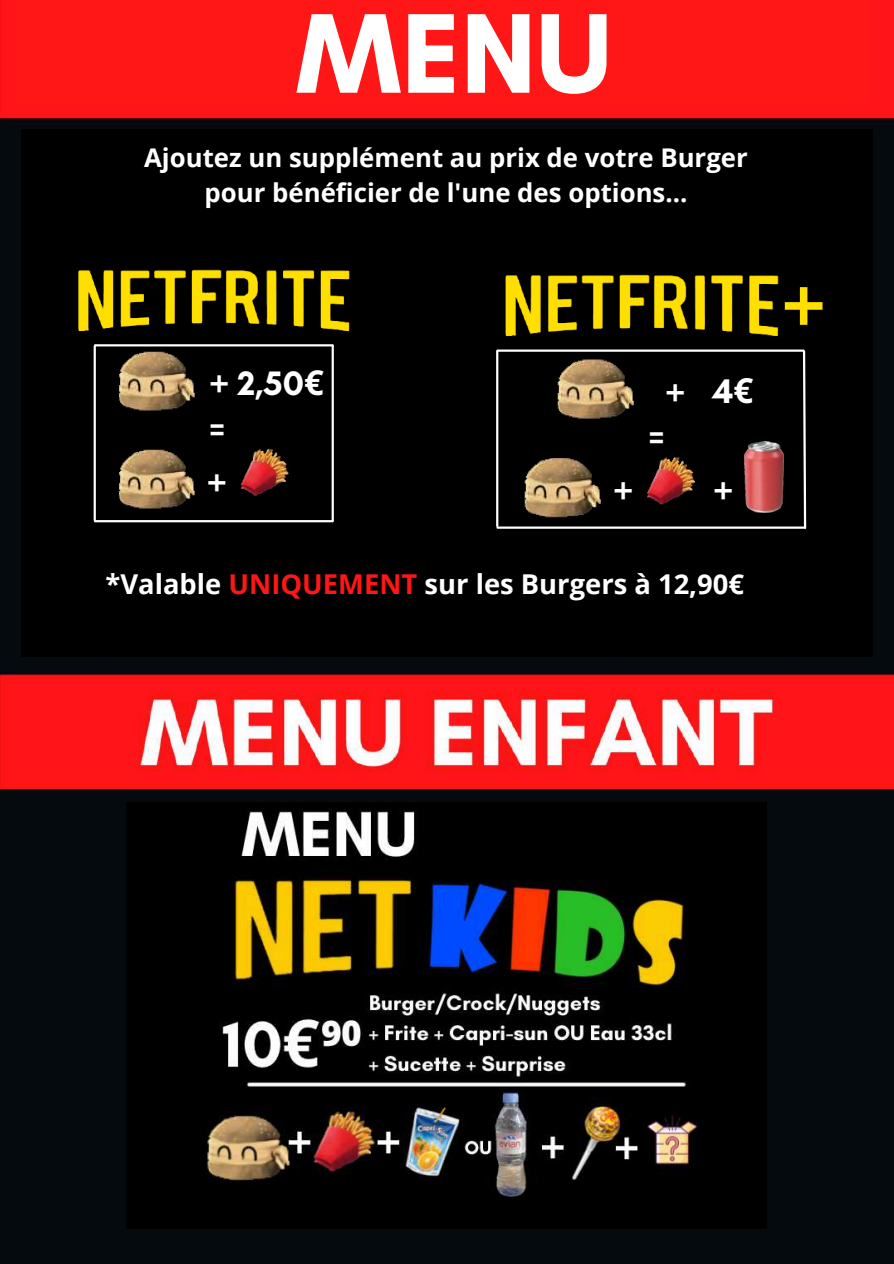
<style>
.page{position:relative;width:894px;height:1264px;background:#fff}
.page>*{position:absolute;margin:0;border:0;box-sizing:border-box;transform-origin:0 0}
.t1{font:700 115.5px "Glacial Indifference";color:#fff}
.t2{font:700 91.95px "Glacial Indifference";color:#ffdf00}
.t3{font:700 41.7px "Glacial Indifference";color:#fff}
.t4{font:700 41.4px "Glacial Indifference";color:#fff}
.t5{font:700 34.8px "Glacial Indifference";color:#fff}
.t6{font:700 34.5px "Glacial Indifference";color:#fff}
.t7{font:700 27.3px "Open Sans";color:#fff}
.t8{font:700 25.8px/35.2px "Open Sans";color:#fff;text-align:center}
.s1{font-family:"Noto Sans"}
.s2{color:#ff1616}
</style>
<div class="page">
<img style="left:0;top:0;width:893px;height:1263px">
<img style="left:126px;top:802px;width:640px;height:426px">
<div style="left:21px;top:129px;width:851px;height:527px;background:#000"></div>
<div style="left:17px;top:0;width:852px;height:106px;background:#ff1616"></div>
<hr style="left:497px;top:526px;width:306px;height:2px;background:#fff">
<hr style="left:496px;top:351px;width:2px;height:175px;background:#fff">
<img style="left:505px;top:274px;width:274px;height:63px">
<img style="left:557px;top:359px;width:76px;height:60px">
<img style="left:647px;top:457px;width:48px;height:48px">
<img style="left:519px;top:458px;width:83px;height:69px">
<svg style="left:801px;top:349px;width:6px;height:180px"></svg>
<hr style="left:497px;top:349px;width:306px;height:3px;background:#fff">
<img style="left:744px;top:441px;width:39px;height:71px">
<hr style="left:94px;top:346px;width:2px;height:174px;background:#fff">
<img style="left:78px;top:269px;width:272px;height:63px">
<img style="left:114px;top:346px;width:80px;height:65px">
<img style="left:240px;top:449px;width:49px;height:47px">
<img style="left:119px;top:449px;width:76px;height:60px">
<hr style="left:95px;top:520px;width:237px;height:2px;background:#fff">
<hr style="left:331px;top:345px;width:3px;height:176px;background:#fff">
<hr style="left:95px;top:344px;width:237px;height:2px;background:#fff">
<h1 class="t1" style="left:296px;top:-17px;width:317px">MENU</h1>
<p class="t8" style="left:144px;top:139px;width:605px">Ajoutez un supplément au prix de votre Burger pour bénéficier de l'une des options...</p>
<h3 class="t4" style="left:210px;top:354px;width:20px">+</h3>
<h3 class="t6" style="left:237px;top:362px;width:88px">2,50<span class="s1">€</span></h3>
<h3 class="t4" style="left:210px;top:399px;width:16px">=</h3>
<h3 class="t4" style="left:208px;top:452px;width:20px">+</h3>
<h3 class="t3" style="left:614px;top:461px;width:20px">+</h3>
<h3 class="t3" style="left:666px;top:362px;width:20px">+</h3>
<h3 class="t3" style="left:649px;top:407px;width:16px">=</h3>
<h3 class="t5" style="left:712px;top:369px;width:42px">4<span class="s1">€</span></h3>
<h3 class="t3" style="left:713px;top:461px;width:20px">+</h3>
<p class="t7" style="left:105px;top:564px;width:640px">*Valable <span class="s2">UNIQUEMENT</span> sur les Burgers à 12,90€</p>
<h2 class="t2" style="left:783px;top:239px;width:42px">+</h2>
</div>
